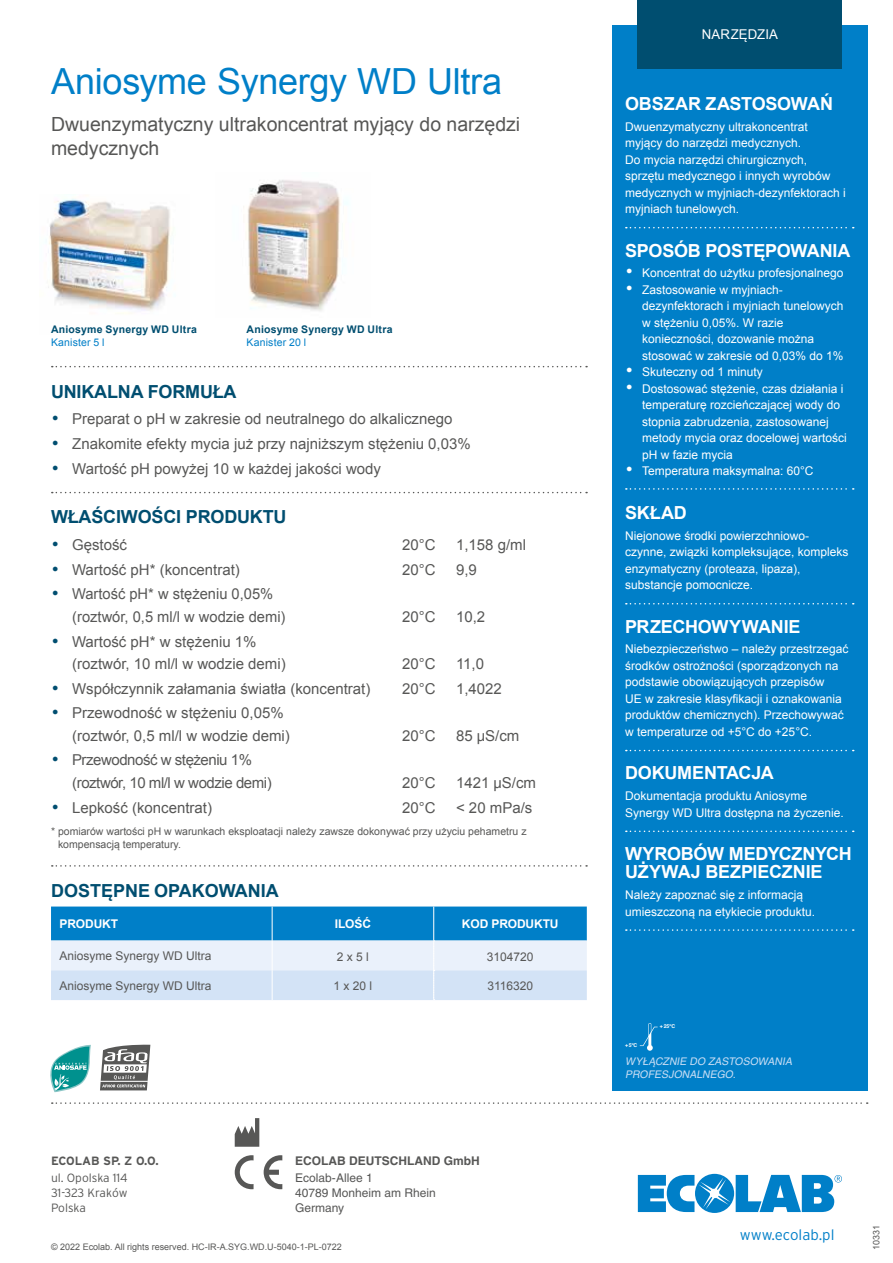
<style>
.page{position:relative;width:893px;height:1263px;background:#fff}
.page>*{position:absolute;margin:0;border:0;box-sizing:border-box;transform-origin:0 0}
.t1{font:36px "Arial";letter-spacing:-.005em;color:#007fc8}
.t2{font:19.5px/24px "Arial";color:#575756}
.t3{font:700 18px/18px "Arial";letter-spacing:-.01em;color:#fff}
.t4{font:700 18px "Arial";letter-spacing:-.01em;color:#004e70}
.t5{font:15px/22.5px "Arial";color:#575756}
.t6{font:15px/22.5px "Arial";letter-spacing:-.03em;color:#575756}
.t7{font:300 15px "Interstate";color:#007fc8}
.t8{font:13.5px "Arial";letter-spacing:.01em;color:#fff}
.t9{font:12px/16.5px "Arial";color:#fff}
.t10{font:12px "Arial";color:#575756}
.t11{font:12px "H Central";color:#575756}
.t12{font:300 12px/15px "Interstate";color:#575756;text-align:justify}
.t13{font:700 12px "Arial";letter-spacing:-.01em;color:#fff}
.t14{font:700 12px "H Central Pro";color:#575756}
.t15{font:700 12px "Interstate";color:#575756}
.t16{font:10.5px/13.5px "Arial";color:#575756}
.t17{font:700 10.5px "Arial";letter-spacing:.025em;color:#004e70}
.t18{font:italic 10.5px/13.5px "H Central";color:#c8ddf4}
.t19{font:10.5px "Arial";letter-spacing:.015em;color:#007fc8}
.t20{font:9px "Arial";color:#575756}
.t21{font:700 5.25px "Helvetica";color:#fff}
.s1{color:#004e70}
.s2{font-family:"H Central"}
.s3{font-family:"Interstate";font-size:20.4px}
</style>
<div class="page">
<svg style="left:638px;top:1174px;width:204px;height:39px"></svg>
<svg style="left:264px;top:1155px;width:18px;height:34px"></svg>
<svg style="left:235px;top:1155px;width:19px;height:34px"></svg>
<svg style="left:235px;top:1118px;width:24px;height:29px"></svg>
<svg style="left:52px;top:1102px;width:816px;height:2px"></svg>
<svg style="left:100px;top:1044px;width:50px;height:46px"></svg>
<hr style="left:101px;top:1081px;width:47px;height:1px;background:#fff">
<svg style="left:50px;top:1044px;width:41px;height:48px"></svg>
<div style="left:612px;top:26px;width:255px;height:1065px;background:#007fc8"></div>
<svg style="left:626px;top:227px;width:228px;height:1px"></svg>
<svg style="left:626px;top:488px;width:228px;height:2px"></svg>
<svg style="left:626px;top:603px;width:228px;height:1px"></svg>
<svg style="left:626px;top:750px;width:228px;height:1px"></svg>
<svg style="left:626px;top:830px;width:228px;height:2px"></svg>
<svg style="left:626px;top:929px;width:228px;height:2px"></svg>
<svg style="left:52px;top:366px;width:535px;height:1px"></svg>
<svg style="left:52px;top:492px;width:535px;height:1px"></svg>
<svg style="left:52px;top:865px;width:535px;height:2px"></svg>
<svg style="left:51px;top:906px;width:536px;height:94px;background:#8fc3e7"></svg>
<div style="left:638px;top:0;width:204px;height:68px;background:#004e70"></div>
<svg style="left:640px;top:1023px;width:18px;height:28px"></svg>
<img style="left:243px;top:180px;width:105px;height:131px">
<img style="left:48px;top:199px;width:123px;height:115px">
<h1 class="t1" style="left:51px;top:58px;width:453px">Aniosyme Synergy WD Ultra</h1>
<h2 class="t2" style="left:51px;top:112px;width:471px">Dwuenzymatyczny ultrakoncentrat myjący do narzędzi medycznych</h2>
<p class="t17" style="left:51px;top:322px;width:147px">Aniosyme Synergy WD Ultra</p>
<p class="t19" style="left:51px;top:336px;width:55px">Kanister 5 l</p>
<p class="t17" style="left:247px;top:322px;width:147px">Aniosyme Synergy WD Ultra</p>
<p class="t19" style="left:247px;top:336px;width:61px">Kanister 20 l</p>
<h3 class="t4" style="left:51px;top:379px;width:187px">UNIKALNA FORMUŁA</h3>
<p class="t5" style="left:51px;top:408px;width:403px"><span class="s1">•</span> Preparat o pH w zakresie od neutralnego do alkalicznego</p>
<p class="t5" style="left:51px;top:432px;width:421px"><span class="s1">•</span> Znakomite efekty mycia już przy najniższym stężeniu 0,03%</p>
<p class="t5" style="left:51px;top:457px;width:331px"><span class="s1">•</span> Wartość pH powyżej 10 w każdej jakości wody</p>
<h3 class="t4" style="left:51px;top:505px;width:237px">WŁAŚCIWOŚCI PRODUKTU</h3>
<p class="t5" style="left:51px;top:534px;width:78px"><span class="s1">•</span> Gęstość</p>
<p class="t5" style="left:402px;top:534px;width:35px">20°C</p>
<p class="t5" style="left:456px;top:534px;width:72px">1,158 g/ml</p>
<p class="t5" style="left:51px;top:558px;width:190px"><span class="s1">•</span> Wartość pH* (koncentrat)</p>
<p class="t5" style="left:402px;top:558px;width:35px">20°C</p>
<p class="t5" style="left:456px;top:558px;width:22px">9,9</p>
<p class="t5" style="left:72px;top:583px;width:215px;text-indent:-21px"><span class="s1">•</span> Wartość pH* w stężeniu 0,05% (roztwór, 0,5 ml/l w wodzie demi)</p>
<p class="t5" style="left:402px;top:606px;width:35px">20°C</p>
<p class="t5" style="left:456px;top:606px;width:31px">10,2</p>
<p class="t5" style="left:72px;top:630px;width:215px;text-indent:-21px"><span class="s1">•</span> Wartość pH* w stężeniu 1% (roztwór, 10 ml/l w wodzie demi)</p>
<p class="t5" style="left:402px;top:653px;width:35px">20°C</p>
<p class="t5" style="left:456px;top:653px;width:30px">11,0</p>
<p class="t5" style="left:51px;top:677px;width:321px"><span class="s1">•</span> Współczynnik załamania światła (koncentrat)</p>
<p class="t5" style="left:402px;top:677px;width:35px">20°C</p>
<p class="t5" style="left:456px;top:677px;width:47px">1,4022</p>
<p class="t5" style="left:72px;top:702px;width:219px;text-indent:-21px"><span class="s1">•</span> Przewodność w stężeniu 0,05% (roztwór, 0,5 ml/l w wodzie demi)</p>
<p class="t5" style="left:402px;top:724px;width:35px">20°C</p>
<p class="t5" style="left:456px;top:724px;width:65px">85 <span class="s2">µ</span>S/cm</p>
<p class="t6" style="left:72px;top:749px;width:201px;text-indent:-21px"><span class="s1">•</span> Przewodność w stężeniu 1% (roztwór, 10 ml/l w wodzie demi)</p>
<p class="t5" style="left:402px;top:772px;width:35px">20°C</p>
<p class="t5" style="left:456px;top:772px;width:82px">1421 <span class="s2">µ</span>S/cm</p>
<p class="t5" style="left:51px;top:796px;width:163px"><span class="s1">•</span> Lepkość (koncentrat)</p>
<p class="t5" style="left:402px;top:796px;width:35px">20°C</p>
<p class="t5" style="left:456px;top:796px;width:78px">&lt; 20 mPa/s</p>
<p class="t16" style="left:58px;top:824px;width:470px;text-indent:-7px">* pomiarów wartości pH w warunkach eksploatacji należy zawsze dokonywać przy użyciu pehametru z kompensacją temperatury.</p>
<h3 class="t4" style="left:51px;top:878px;width:229px">DOSTĘPNE OPAKOWANIA</h3>
<p class="t13" style="left:60px;top:916px;width:60px">PRODUKT</p>
<p class="t13" style="left:335px;top:916px;width:38px">ILOŚĆ</p>
<p class="t13" style="left:462px;top:916px;width:98px">KOD PRODUKTU</p>
<p class="t10" style="left:60px;top:948px;width:154px">Aniosyme Synergy WD Ultra</p>
<p class="t10" style="left:337px;top:948px;width:34px">2 x 5 l</p>
<p class="t10" style="left:487px;top:948px;width:48px">3104720</p>
<p class="t10" style="left:60px;top:977px;width:154px">Aniosyme Synergy WD Ultra</p>
<p class="t10" style="left:334px;top:978px;width:40px">1 x 20 l</p>
<p class="t10" style="left:487px;top:978px;width:47px">3116320</p>
<p class="t15" style="left:51px;top:1154px;width:109px">ECOLAB SP. Z O.O.</p>
<p class="t12" style="left:51px;top:1170px;width:78px">ul. Opolska 114<br>31-323 Kraków Polska</p>
<p class="t14" style="left:295px;top:1153px;width:186px">ECOLAB DEUTSCHLAND GmbH</p>
<p class="t11" style="left:295px;top:1170px;width:79px">Ecolab-Allee 1</p>
<p class="t11" style="left:295px;top:1185px;width:142px">40789 Monheim am Rhein</p>
<p class="t11" style="left:235px;top:1200px;width:111px"><span class="s3">0297</span> Germany</p>
<p class="t20" style="left:51px;top:1240px;width:292px">© 2022 Ecolab. All rights reserved. HC-IR-A.SYG.WD.U-5040-1-PL-0722</p>
<p class="t8" style="left:702px;top:25px;width:78px">NARZĘDZIA</p>
<h3 class="t3" style="left:625px;top:95px;width:209px">OBSZAR ZASTOSOWAŃ</h3>
<p class="t9" style="left:625px;top:118px;width:222px">Dwuenzymatyczny ultrakoncentrat myjący do narzędzi medycznych.<br>Do mycia narzędzi chirurgicznych, sprzętu medycznego i innych wyrobów medycznych w myjniach-dezynfektorach i myjniach tunelowych.</p>
<h3 class="t3" style="left:625px;top:242px;width:227px">SPOSÓB POSTĘPOWANIA</h3>
<p class="t9" style="left:625px;top:265px;width:220px">• Koncentrat do użytku profesjonalnego</p>
<p class="t9" style="left:642px;top:282px;width:203px;text-indent:-17px">• Zastosowanie w myjniach&shy;dezynfektorach i myjniach tunelowych w stężeniu 0,05%. W razie konieczności, dozowanie można stosować w zakresie od 0,03% do 1%</p>
<p class="t9" style="left:625px;top:364px;width:139px">• Skuteczny od 1 minuty</p>
<p class="t9" style="left:642px;top:381px;width:206px;text-indent:-17px">• Dostosować stężenie, czas działania i temperaturę rozcieńczającej wody do stopnia zabrudzenia, zastosowanej metody mycia oraz docelowej wartości pH w fazie mycia</p>
<p class="t9" style="left:625px;top:463px;width:190px">• Temperatura maksymalna: 60°C</p>
<h3 class="t3" style="left:625px;top:504px;width:63px">SKŁAD</h3>
<p class="t9" style="left:625px;top:527px;width:225px">Niejonowe środki powierzchniowo&shy;czynne, związki kompleksujące, kompleks enzymatyczny (proteaza, lipaza), substancje pomocnicze.</p>
<h3 class="t3" style="left:625px;top:618px;width:177px">PRZECHOWYWANIE</h3>
<p class="t9" style="left:625px;top:641px;width:225px">Niebezpieczeństwo – należy przestrzegać środków ostrożności (sporządzonych na podstawie obowiązujących przepisów<br>UE w zakresie klasyfikacji i oznakowania produktów chemicznych). Przechowywać w temperaturze od +5°C do +25°C.</p>
<h3 class="t3" style="left:625px;top:765px;width:150px">DOKUMENTACJA</h3>
<p class="t9" style="left:625px;top:788px;width:220px">Dokumentacja produktu Aniosyme<br>Synergy WD Ultra dostępna na życzenie.</p>
<h3 class="t3" style="left:625px;top:845px;width:228px">WYROBÓW MEDYCZNYCH<br>UŻYWAJ BEZPIECZNIE</h3>
<p class="t9" style="left:625px;top:887px;width:192px">Należy zapoznać się z informacją umieszczoną na etykiecie produktu.</p>
<p class="t21" style="left:660px;top:1023px;width:17px">+ 25ºC</p>
<p class="t21" style="left:625px;top:1042px;width:14px">+ 5ºC</p>
<p class="t18" style="left:625px;top:1054px;width:171px">WYŁĄCZNIE DO ZASTOSOWANIA<br>PROFESJONALNEGO.</p>
<p class="t7" style="left:740px;top:1226px;width:96px">www.ecolab.pl</p>
<p class="t20" style="left:870px;top:1250px;width:27px;rotate:-90deg">10331</p>
</div>
